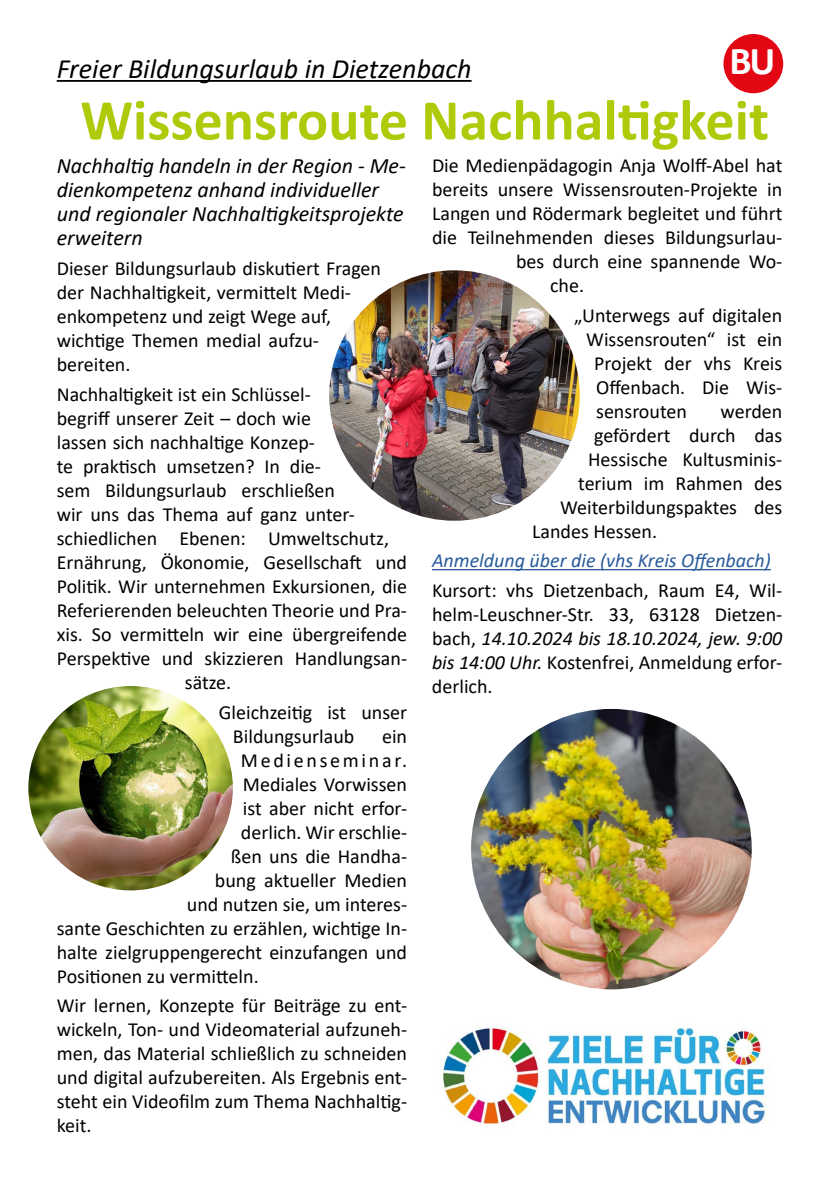
<style>
.page{position:relative;width:840px;height:1191px;background:#fff}
.page>*{position:absolute;margin:0;border:0;box-sizing:border-box;transform-origin:0 0}
.t1{font:700 58px "Calibri";color:#afca0b}
.t2{font:700 39.6px "Calibri";color:#fff}
.t3{font:italic 28px "Calibri";color:#000}
.t4{font:italic 22px/24px "Calibri";color:#000}
.t5{font:20px/24px "Calibri";color:#000}
.t6{font:italic 20px "Calibri";color:#275b9b}
.t7{font:20px "Calibri";letter-spacing:.135em;color:#000}
.s1{font-style:italic}
</style>
<div class="page">
<hr style="left:57px;top:80px;width:414px;height:2px;background:#000">
<img style="left:28px;top:686px;width:205px;height:204px;border-radius:102px">
<img style="left:329px;top:270px;width:250px;height:251px;border-radius:125px">
<div style="left:723px;top:34px;width:59px;height:59px;background:#e30613;border-radius:50%"></div>
<hr style="left:432px;top:569px;width:338px;height:1px;background:#275b9b">
<img style="left:442px;top:1027px;width:324px;height:97px">
<img style="left:471px;top:709px;width:280px;height:280px;border-radius:140px">
<h2 class="t2" style="left:729px;top:33px;width:47px">BU</h2>
<h3 class="t3" style="left:57px;top:49px;width:416px">Freier Bildungsurlaub in Dietzenbach</h3>
<h1 class="t1" style="left:80px;top:79px;width:689px">Wissensroute Nachhaltigkeit</h1>
<p class="t4" style="left:57px;top:153px;width:350px">Nachhaltig handeln in der Region - Me&shy;dienkompetenz anhand individueller und regionaler Nachhaltigkeitsprojekte erweitern</p>
<p class="t5" style="left:57px;top:256px;width:326px">Dieser Bildungsurlaub diskutiert Fragen der Nachhaltigkeit, vermittelt Medi&shy;enkompetenz und zeigt Wege auf, wichtige Themen medial aufzu&shy;bereiten.</p>
<p class="t5" style="left:57px;top:382px;width:256px">Nachhaltigkeit ist ein Schlüssel-</p>
<p class="t5" style="left:57px;top:406px;width:255px">begriff unserer Zeit – doch wie</p>
<p class="t5" style="left:57px;top:430px;width:259px">lassen sich nachhaltige Konzep-</p>
<p class="t5" style="left:57px;top:454px;width:265px">te praktisch umsetzen? In die-</p>
<p class="t5" style="left:57px;top:478px;width:279px">sem Bildungsurlaub erschließen</p>
<p class="t5" style="left:57px;top:502px;width:300px">wir uns das Thema auf ganz unter-</p>
<p class="t5" style="left:57px;top:526px;width:333px">schiedlichen Ebenen: Umweltschutz,</p>
<p class="t5" style="left:57px;top:550px;width:351px">Ernährung, Ökonomie, Gesellschaft und</p>
<p class="t5" style="left:57px;top:574px;width:351px">Politik. Wir unternehmen Exkursionen, die</p>
<p class="t5" style="left:57px;top:598px;width:351px">Referierenden beleuchten Theorie und Pra-</p>
<p class="t5" style="left:57px;top:622px;width:352px">xis. So vermitteln wir eine übergreifende</p>
<p class="t5" style="left:57px;top:646px;width:352px">Perspektive und skizzieren Handlungsan-</p>
<p class="t5" style="left:185px;top:670px;width:48px">sätze.</p>
<p class="t5" style="left:233px;top:699px;width:175px;text-indent:-14px">Gleichzeitig ist unser<br>Bildungsurlaub</p>
<p class="t5" style="left:432px;top:153px;width:351px">Die Medienpädagogin Anja Wolff-Abel hat</p>
<p class="t5" style="left:432px;top:177px;width:351px">bereits unsere Wissensrouten-Projekte in</p>
<p class="t5" style="left:432px;top:201px;width:351px">Langen und Rödermark begleitet und führt</p>
<p class="t5" style="left:432px;top:225px;width:351px">die Teilnehmenden dieses Bildungsurlau-</p>
<p class="t5" style="left:516px;top:249px;width:267px">bes durch eine spannende Wo-</p>
<p class="t5" style="left:550px;top:273px;width:35px">che.</p>
<p class="t5" style="left:574px;top:302px;width:209px">„Unterwegs auf digitalen</p>
<p class="t5" style="left:586px;top:326px;width:197px">Wissensrouten“ ist ein</p>
<p class="t5" style="left:594px;top:350px;width:189px">Projekt der vhs Kreis</p>
<p class="t5" style="left:596px;top:374px;width:187px">Offenbach. Die Wis-</p>
<p class="t5" style="left:596px;top:398px;width:92px">sensrouten</p>
<p class="t5" style="left:720px;top:398px;width:63px">werden</p>
<p class="t5" style="left:594px;top:422px;width:189px">gefördert durch das</p>
<p class="t5" style="left:588px;top:446px;width:195px">Hessische Kultusminis-</p>
<p class="t5" style="left:578px;top:470px;width:206px">terium im Rahmen des</p>
<p class="t5" style="left:560px;top:494px;width:224px">Weiterbildungspaktes des</p>
<p class="t5" style="left:532px;top:518px;width:126px">Landes Hessen.</p>
<p class="t6" style="left:432px;top:547px;width:340px">Anmeldung über die (vhs Kreis Offenbach)</p>
<p class="t5" style="left:432px;top:578px;width:352px;text-align:justify">Kursort: vhs Dietzenbach, Raum E4, Wil&shy;helm-Leuschner-Str. 33, 63128 Dietzen&shy;bach, <span class="s1">14.10.2024 bis 18.10.2024, jew. 9:00 bis 14:00 Uhr.</span> Kostenfrei, Anmeldung erfor&shy;derlich.</p>
<p class="t5" style="left:382px;top:723px;width:27px">ein</p>
<p class="t7" style="left:241px;top:746px;width:167px">Medienseminar.</p>
<p class="t5" style="left:243px;top:771px;width:165px">Mediales Vorwissen</p>
<p class="t5" style="left:243px;top:795px;width:166px">ist aber nicht erfor-</p>
<p class="t5" style="left:241px;top:819px;width:167px">derlich. Wir erschlie-</p>
<p class="t5" style="left:231px;top:843px;width:178px">ßen uns die Handha-</p>
<p class="t5" style="left:215px;top:867px;width:193px">bung aktueller Medien</p>
<p class="t5" style="left:187px;top:891px;width:221px">und nutzen sie, um interes-</p>
<p class="t5" style="left:57px;top:915px;width:351px">sante Geschichten zu erzählen, wichtige In-</p>
<p class="t5" style="left:57px;top:939px;width:351px">halte zielgruppengerecht einzufangen und</p>
<p class="t5" style="left:57px;top:963px;width:203px">Positionen zu vermitteln.</p>
<p class="t5" style="left:57px;top:993px;width:352px;text-align:justify">Wir lernen, Konzepte für Beiträge zu ent&shy;wickeln, Ton- und Videomaterial aufzuneh&shy;men, das Material schließlich zu schneiden und digital aufzubereiten. Als Ergebnis ent&shy;steht ein Videofilm zum Thema Nachhaltig&shy;keit.</p>
</div>
